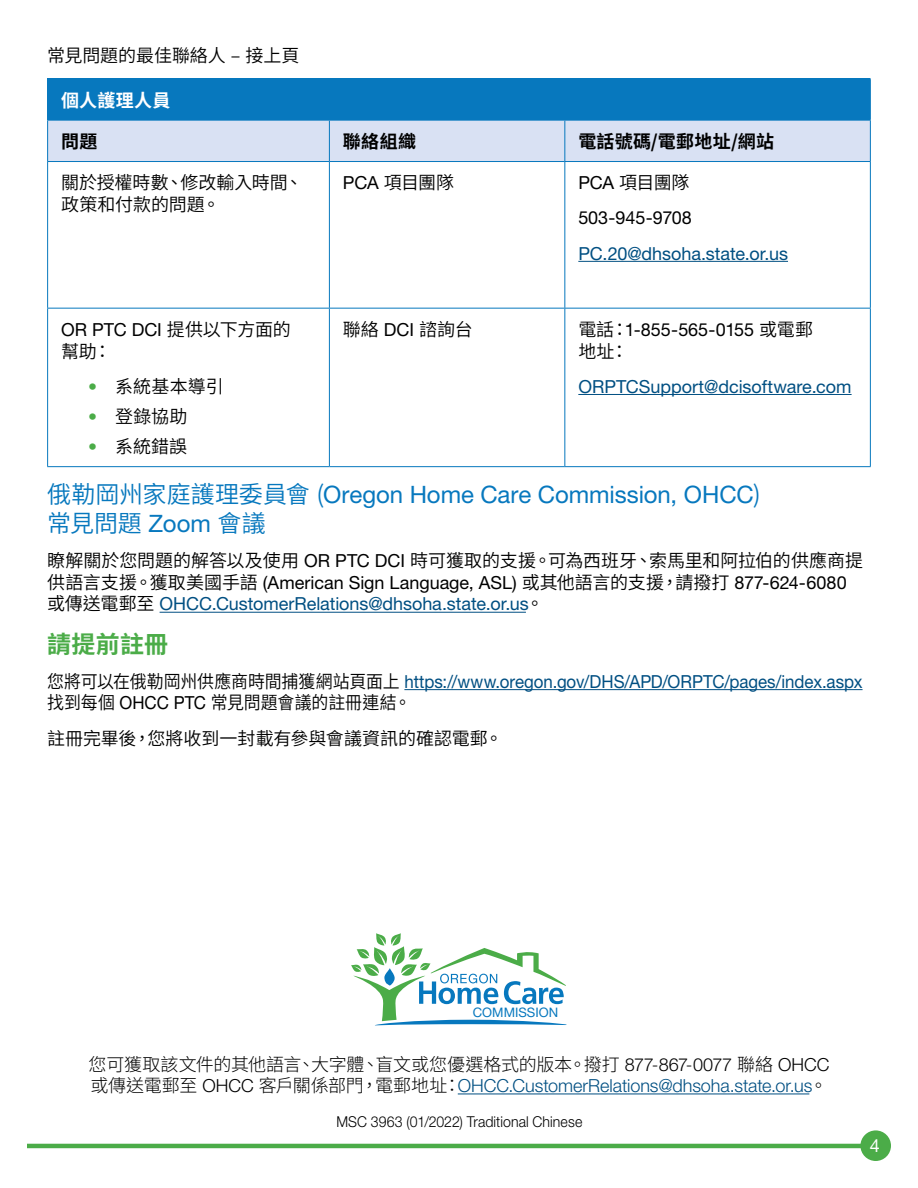
<style>
.page{position:relative;width:918px;height:1188px;background:#fff}
.page>*{position:absolute;margin:0;border:0;box-sizing:border-box;transform-origin:0 0}
.t1{font:24px "Helvetica Neue LT Std";letter-spacing:-.005em;color:#0778be}
.t2{font:24px "Source Han Sans TC";letter-spacing:-.01em;color:#0778be}
.t3{font:700 24px "Source Han Sans TC";letter-spacing:.01em;color:#4bac48}
.t4{font:18px/21.6px "Helvetica Neue LT Std";letter-spacing:-.005em;color:#004f82}
.t5{font:18px/21.6px "Source Han Sans TC";letter-spacing:-.005em;color:#000}
.t6{font:18px "Helvetica Neue LT Std";letter-spacing:-.005em;color:#004f82;scale:.94 1}
.t7{font:300 18px "Helvetica Neue LT Std";letter-spacing:-.005em;color:#004f82}
.t8{font:18px/35.1px "Source Han Sans TC";letter-spacing:-.005em;color:#000;scale:.94 1}
.t9{font:300 18px "Source Han Sans TC";letter-spacing:-.005em;color:#000}
.t10{font:18px "Helvetica Neue LT Std";letter-spacing:-.005em;color:#000}
.t11{font:700 18px "Source Han Sans TC";letter-spacing:.015em;color:#000}
.t12{font:700 18px "Source Han Sans TC";letter-spacing:.02em;color:#fff}
.t13{font:18px "Helvetica Neue LT Std";color:#fff}
.t14{font:300 15px "Helvetica Neue LT Std";letter-spacing:.005em;color:#000;scale:.94 1}
.t15{font:13.05px "Helvetica Neue LT Std";color:#0778be}
.s1{font-family:"Helvetica Neue LT Std"}
.s2{font-family:"Source Han Sans TC"}
.s3{font-family:"Helvetica Neue LT Std";font-weight:700;font-stretch:condensed;color:#4bac48}
.s4{font-family:"Source Han Sans TC";color:#000}
.s5{color:#000}
</style>
<div class="page">
<hr style="left:27px;top:1144px;width:855px;height:4px;background:#4bac48">
<div style="left:860px;top:1130px;width:31px;height:31px;background:#4bac48;border-radius:50%"></div>
<hr style="left:160px;top:612px;width:366px;height:1px;background:#004f82">
<hr style="left:404px;top:689px;width:459px;height:1px;background:#004f82">
<div style="left:48px;top:79px;width:822px;height:41px;background:#0778be"></div>
<div style="left:48px;top:121px;width:822px;height:40px;background:#d9e1f3"></div>
<hr style="left:47px;top:78px;width:282px;height:1px;background:#0778be">
<hr style="left:47px;top:79px;width:1px;height:41px;background:#0778be">
<hr style="left:329px;top:78px;width:236px;height:1px;background:#0778be">
<hr style="left:565px;top:78px;width:306px;height:1px;background:#0778be">
<hr style="left:870px;top:79px;width:1px;height:41px;background:#0778be">
<hr style="left:47px;top:120px;width:282px;height:1px;background:#0778be">
<hr style="left:47px;top:121px;width:1px;height:40px;background:#0778be">
<hr style="left:329px;top:120px;width:236px;height:1px;background:#0778be">
<hr style="left:329px;top:121px;width:1px;height:40px;background:#0778be">
<hr style="left:565px;top:120px;width:306px;height:1px;background:#0778be">
<hr style="left:564px;top:121px;width:1px;height:40px;background:#0778be">
<hr style="left:870px;top:121px;width:1px;height:40px;background:#0778be">
<hr style="left:47px;top:161px;width:282px;height:1px;background:#0778be">
<hr style="left:47px;top:162px;width:1px;height:146px;background:#0778be">
<hr style="left:329px;top:161px;width:236px;height:1px;background:#0778be">
<hr style="left:329px;top:162px;width:1px;height:146px;background:#0778be">
<hr style="left:565px;top:161px;width:306px;height:1px;background:#0778be">
<hr style="left:564px;top:162px;width:1px;height:146px;background:#0778be">
<hr style="left:870px;top:162px;width:1px;height:146px;background:#0778be">
<hr style="left:47px;top:308px;width:282px;height:1px;background:#0778be">
<hr style="left:47px;top:309px;width:1px;height:157px;background:#0778be">
<hr style="left:329px;top:308px;width:236px;height:1px;background:#0778be">
<hr style="left:329px;top:309px;width:1px;height:157px;background:#0778be">
<hr style="left:565px;top:308px;width:306px;height:1px;background:#0778be">
<hr style="left:564px;top:309px;width:1px;height:157px;background:#0778be">
<hr style="left:870px;top:309px;width:1px;height:157px;background:#0778be">
<hr style="left:47px;top:466px;width:282px;height:1px;background:#0778be">
<hr style="left:329px;top:466px;width:236px;height:1px;background:#0778be">
<hr style="left:565px;top:466px;width:306px;height:1px;background:#0778be">
<hr style="left:578px;top:261px;width:210px;height:1px;background:#004f82">
<hr style="left:578px;top:394px;width:274px;height:1px;background:#004f82">
<hr style="left:458px;top:1093px;width:351px;height:1px;background:#004f82">
<svg style="left:351px;top:933px;width:216px;height:93px"></svg>
<p class="t5" style="left:47px;top:45px;width:254px">常見問題的最佳聯絡人 – 接上頁</p>
<p class="t12" style="left:61px;top:90px;width:111px">個人護理人員</p>
<p class="t11" style="left:61px;top:131px;width:38px">問題</p>
<p class="t11" style="left:343px;top:131px;width:75px">聯絡組織</p>
<p class="t11" style="left:578px;top:131px;width:197px">電話號碼/電郵地址/網站</p>
<p class="t5" style="left:61px;top:172px;width:243px">關於授權時數、修改輸入時間、政策和付款的問題。</p>
<p class="t5" style="left:343px;top:172px;width:113px"><span class="s1">PCA</span> 項目團隊</p>
<p class="t5" style="left:578px;top:172px;width:113px"><span class="s1">PCA</span> 項目團隊</p>
<p class="t10" style="left:578px;top:207px;width:115px">503-945-9708</p>
<p class="t4" style="left:578px;top:242px;width:211px">PC.20@dhsoha.state.or.us</p>
<p class="t10" style="left:61px;top:319px;width:231px">OR PTC DCI <span class="s2">提供以下方面的</span></p>
<p class="t5" style="left:61px;top:341px;width:52px">幫助：</p>
<p class="t5" style="left:88px;top:376px;width:137px"><span class="s3">•</span> 系統基本導引</p>
<p class="t5" style="left:88px;top:406px;width:101px"><span class="s3">•</span> 登錄協助</p>
<p class="t5" style="left:88px;top:436px;width:101px"><span class="s3">•</span> 系統錯誤</p>
<p class="t5" style="left:343px;top:319px;width:131px">聯絡 <span class="s1">DCI</span> 諮詢台</p>
<p class="t10" style="left:578px;top:319px;width:236px"><span class="s2">電話：</span>1-855-565-0155 <span class="s2">或電郵</span></p>
<p class="t5" style="left:578px;top:341px;width:52px">地址：</p>
<p class="t4" style="left:578px;top:375px;width:275px">ORPTCSupport@dcisoftware.com</p>
<h1 class="t1" style="left:47px;top:480px;width:715px"><span class="s2">俄勒岡州家庭護理委員會 (</span>Oregon Home Care Commission, OHCC<span class="s2">)</span></h1>
<h1 class="t2" style="left:47px;top:510px;width:220px">常見問題 <span class="s1">Zoom</span> 會議</h1>
<p class="t5" style="left:47px;top:550px;width:817px">瞭解關於您問題的解答以及使用 <span class="s1">OR PTC DCI</span> 時可獲取的支援。可為西班牙、索馬里和阿拉伯的供應商提</p>
<p class="t4" style="left:47px;top:571px;width:801px"><span class="s4">供語言支援。獲取美國手語</span> <span class="s5">(American Sign Language, ASL)</span> <span class="s4">或其他語言的支援，請撥打</span> <span class="s5">877-624-6080</span><span class="s4">或傳送電郵至</span> OHCC.CustomerRelations@dhsoha.state.or.us<span class="s4">。</span></p>
<h1 class="t3" style="left:47px;top:630px;width:122px">請提前註冊</h1>
<p class="t6" style="left:47px;top:671px;width:869px"><span class="s4">您將可以在俄勒岡州供應商時間捕獲網站頁面上</span> https://www.oregon.gov/DHS/APD/ORPTC/pages/index.aspx</p>
<p class="t8" style="left:47px;top:686px;width:486px">找到每個 <span class="s1">OHCC PTC</span> 常見問題會議的註冊連結。<br>註冊完畢後，您將收到一封載有參與會議資訊的確認電郵。</p>
<p class="t15" style="left:473px;top:1005px;width:87px">COMMISSION</p>
<p class="t9" style="left:89px;top:1054px;width:742px">您可獲取該文件的其他語言、大字體、盲文或您優選格式的版本。撥打 <span class="s1">877</span>-<span class="s1">867</span>-<span class="s1">0077</span> 聯絡 <span class="s1">OHCC</span></p>
<p class="t7" style="left:91px;top:1075px;width:738px"><span class="s4">或傳送電郵至</span> <span class="s5">OHCC</span> <span class="s4">客戶關係部門，電郵地址：</span>OHCC.CustomerRelations@dhsoha.state.or.us<span class="s4">。</span></p>
<p class="t14" style="left:336px;top:1113px;width:263px">MSC 3963 (01/2022) Traditional Chinese</p>
<p class="t13" style="left:870px;top:1135px;width:12px">4</p>
</div>
